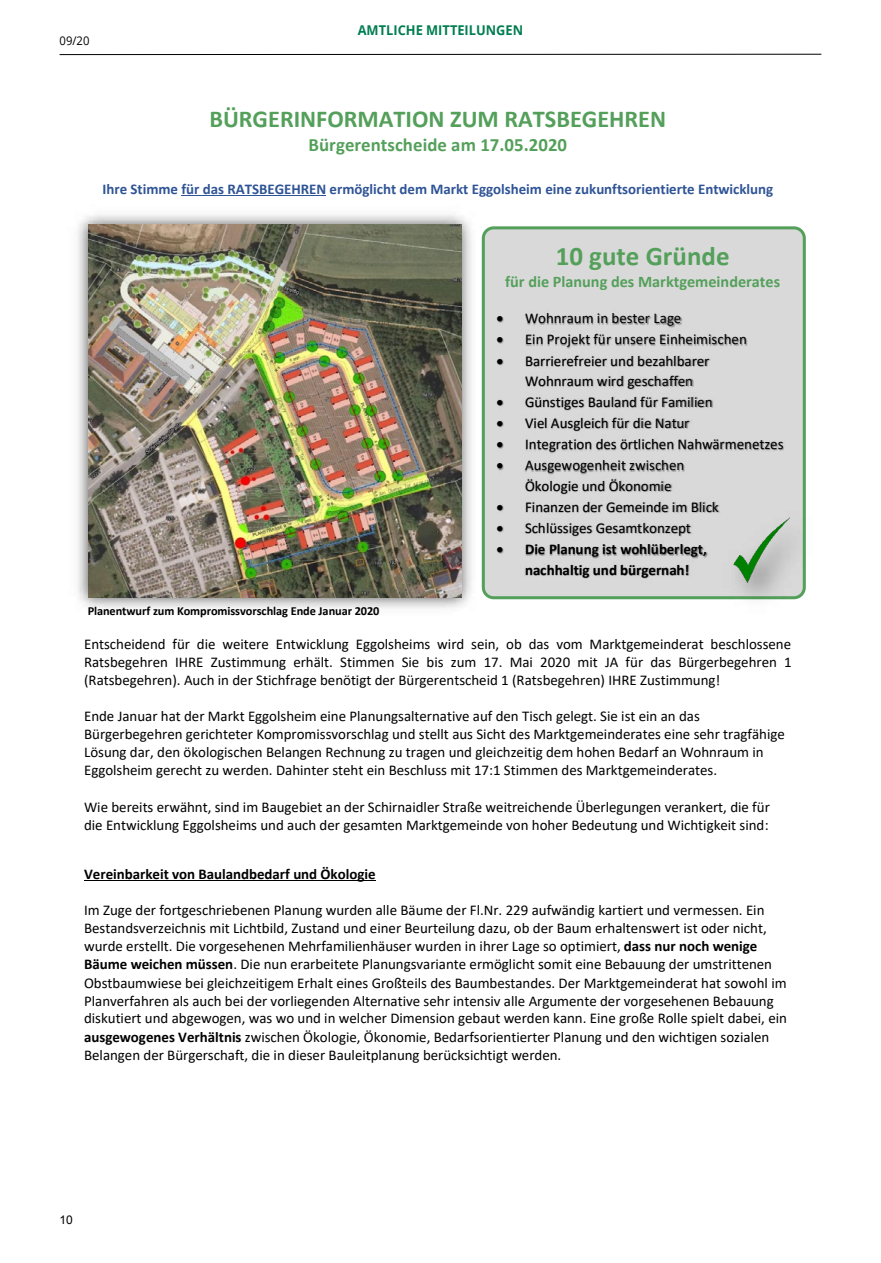
<style>
.page{position:relative;width:881px;height:1263px;background:#fff}
.page>*{position:absolute;margin:0;border:0;box-sizing:border-box;transform-origin:0 0}
.t1{font:700 26.85px "Calibri";color:#54a05b}
.t2{font:700 24.3px "Calibri";color:#54a05b}
.t3{font:700 18.75px "Calibri";letter-spacing:.005em;color:#54a05b}
.t4{font:700 16.2px "Calibri";color:#54a05b}
.t5{font:14.85px/18.1px "Calibri";color:#000}
.t6{font:700 14.85px "Calibri";color:#2f5496}
.t7{font:700 14.85px/20.4px "Calibri";color:#000}
.t8{font:700 13.5px "Open Sans";color:#007d51;scale:.95 1}
.t9{font:700 12.3px "Calibri";letter-spacing:-.005em;color:#000}
.t10{font:12px "Open Sans";color:#000;scale:.94 1}
.t11{font:12px "Arial";color:#000}
.s1{font-weight:700}
</style>
<div class="page">
<hr style="left:60px;top:54px;width:761px;height:1px;background:#000">
<hr style="left:181px;top:195px;width:145px;height:1px;background:#2f5496">
<hr style="left:84px;top:880px;width:291px;height:1px;background:#000">
<img style="left:78px;top:215px;width:394px;height:393px">
<img style="left:88px;top:225px;width:373px;height:373px">
<div style="left:483px;top:228px;width:321px;height:370px;background:#d9d9d9;border-radius:10px"></div>
<div style="left:481px;top:226px;width:324px;height:373px;border:3px solid #54a05b;border-radius:10px"></div>
<img style="left:497px;top:313px;width:186px;height:10px">
<img style="left:497px;top:323px;width:251px;height:23px">
<img style="left:497px;top:345px;width:236px;height:21px">
<img style="left:525px;top:366px;width:183px;height:20px">
<img style="left:497px;top:386px;width:216px;height:22px">
<img style="left:497px;top:407px;width:212px;height:21px">
<img style="left:497px;top:428px;width:287px;height:23px">
<img style="left:497px;top:449px;width:211px;height:22px">
<img style="left:514px;top:470px;width:177px;height:21px">
<img style="left:497px;top:491px;width:211px;height:21px">
<img style="left:497px;top:512px;width:209px;height:21px">
<img style="left:497px;top:533px;width:211px;height:21px">
<img style="left:525px;top:554px;width:183px;height:25px">
<img style="left:708px;top:497px;width:98px;height:103px">
<img style="left:729px;top:518px;width:65px;height:64px">
<p class="t10" style="left:60px;top:32px;width:33px">09/20</p>
<p class="t8" style="left:357px;top:21px;width:175px">AMTLICHE MITTEILUNGEN</p>
<h2 class="t2" style="left:209px;top:102px;width:458px">BÜRGERINFORMATION ZUM RATSBEGEHREN</h2>
<p class="t3" style="left:308px;top:132px;width:260px">Bürgerentscheide am 17.05.2020</p>
<p class="t6" style="left:102px;top:178px;width:672px">Ihre Stimme für das RATSBEGEHREN ermöglicht dem Markt Eggolsheim eine zukunftsorientierte Entwicklung</p>
<h1 class="t1" style="left:555px;top:237px;width:175px">10 gute Gründe</h1>
<p class="t4" style="left:505px;top:270px;width:276px">für die Planung des Marktgemeinderates</p>
<p class="t5" style="left:496px;top:309px;width:186px">• Wohnraum in bester Lage</p>
<p class="t5" style="left:496px;top:330px;width:252px">• Ein Projekt für unsere Einheimischen</p>
<p class="t5" style="left:525px;top:350px;width:186px;line-height:20.1px;text-indent:-29px">• Barrierefreier und bezahlbarer<br>Wohnraum wird geschaffen</p>
<p class="t5" style="left:496px;top:393px;width:217px">• Günstiges Bauland für Familien</p>
<p class="t5" style="left:496px;top:414px;width:194px">• Viel Ausgleich für die Natur</p>
<p class="t5" style="left:496px;top:435px;width:288px">• Integration des örtlichen Nahwärmenetzes</p>
<p class="t5" style="left:525px;top:455px;width:161px;line-height:20.1px;text-indent:-29px">• Ausgewogenheit zwischen<br>Ökologie und Ökonomie</p>
<p class="t5" style="left:496px;top:497px;width:223px">• Finanzen der Gemeinde im Blick</p>
<p class="t5" style="left:496px;top:518px;width:196px">• Schlüssiges Gesamtkonzept</p>
<p class="t7" style="left:525px;top:539px;width:183px;text-indent:-29px">• Die Planung ist wohlüberlegt, nachhaltig und bürgernah!</p>
<p class="t9" style="left:88px;top:603px;width:293px">Planentwurf zum Kompromissvorschlag Ende Januar 2020</p>
<p class="t5" style="left:84px;top:634px;width:708px;text-align:justify">Entscheidend für die weitere Entwicklung Eggolsheims wird sein, ob das vom Marktgemeinderat beschlossene Ratsbegehren IHRE Zustimmung erhält. Stimmen Sie bis zum 17. Mai 2020 mit JA für das Bürgerbegehren 1 (Ratsbegehren). Auch in der Stichfrage benötigt der Bürgerentscheid 1 (Ratsbegehren) IHRE Zustimmung!</p>
<p class="t5" style="left:84px;top:707px;width:702px">Ende Januar hat der Markt Eggolsheim eine Planungsalternative auf den Tisch gelegt. Sie ist ein an das Bürgerbegehren gerichteter Kompromissvorschlag und stellt aus Sicht des Marktgemeinderates eine sehr tragfähige Lösung dar, den ökologischen Belangen Rechnung zu tragen und gleichzeitig dem hohen Bedarf an Wohnraum in Eggolsheim gerecht zu werden. Dahinter steht ein Beschluss mit 17:1 Stimmen des Marktgemeinderates.</p>
<p class="t5" style="left:84px;top:797px;width:687px">Wie bereits erwähnt, sind im Baugebiet an der Schirnaidler Straße weitreichende Überlegungen verankert, die für die Entwicklung Eggolsheims und auch der gesamten Marktgemeinde von hoher Bedeutung und Wichtigkeit sind:</p>
<p class="t7" style="left:84px;top:863px;width:293px">Vereinbarkeit von Baulandbedarf und Ökologie</p>
<p class="t5" style="left:84px;top:900px;width:704px">Im Zuge der fortgeschriebenen Planung wurden alle Bäume der Fl.Nr. 229 aufwändig kartiert und vermessen. Ein Bestandsverzeichnis mit Lichtbild, Zustand und einer Beurteilung dazu, ob der Baum erhaltenswert ist oder nicht, wurde erstellt. Die vorgesehenen Mehrfamilienhäuser wurden in ihrer Lage so optimiert, <span class="s1">dass nur noch wenige Bäume weichen müssen</span>. Die nun erarbeitete Planungsvariante ermöglicht somit eine Bebauung der umstrittenen Obstbaumwiese bei gleichzeitigem Erhalt eines Großteils des Baumbestandes. Der Marktgemeinderat hat sowohl im Planverfahren als auch bei der vorliegenden Alternative sehr intensiv alle Argumente der vorgesehenen Bebauung diskutiert und abgewogen, was wo und in welcher Dimension gebaut werden kann. Eine große Rolle spielt dabei, ein <span class="s1">ausgewogenes Verhältnis</span> zwischen Ökologie, Ökonomie, Bedarfsorientierter Planung und den wichtigen sozialen Belangen der Bürgerschaft, die in dieser Bauleitplanung berücksichtigt werden.</p>
<p class="t11" style="left:60px;top:1212px;width:15px">10</p>
</div>
